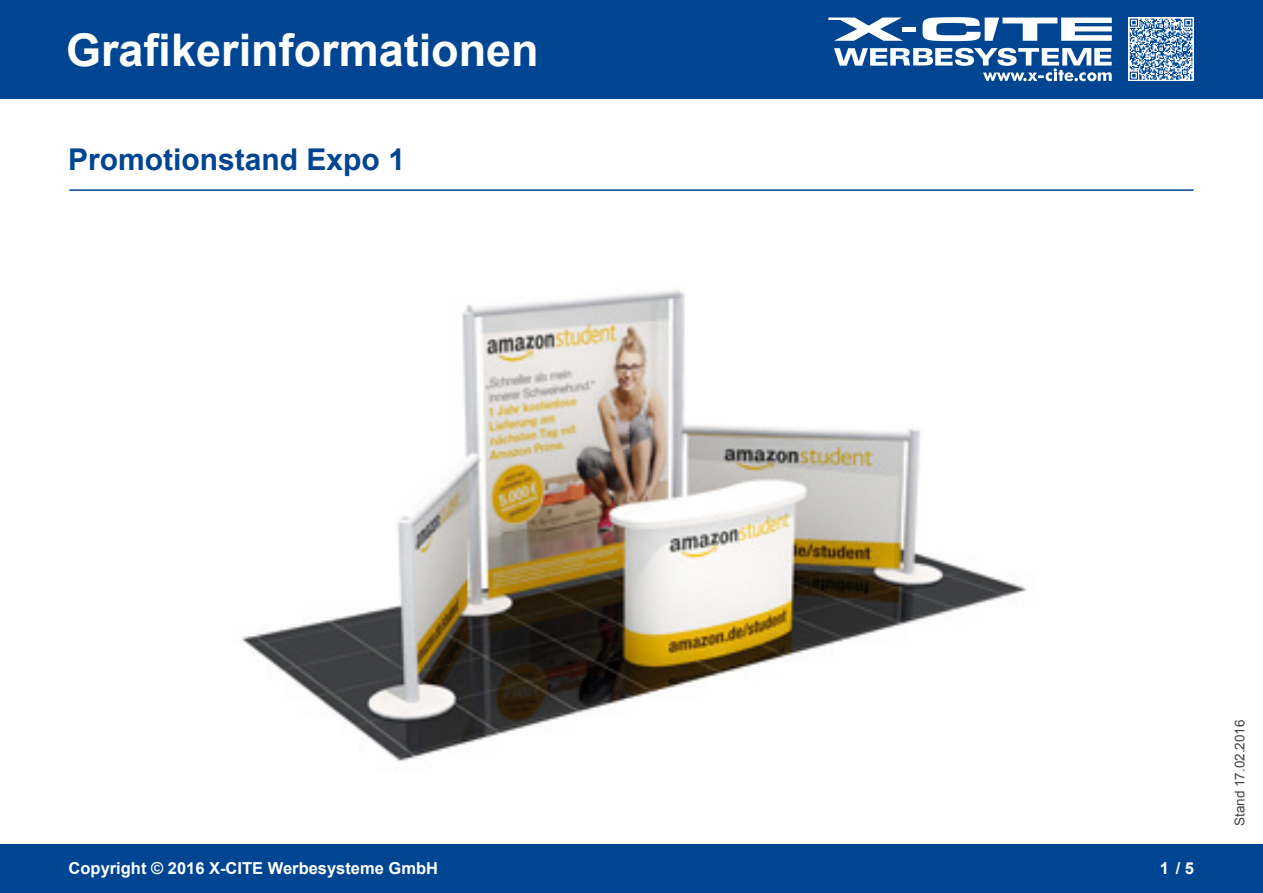
<style>
.page{position:relative;width:1263px;height:893px;background:#fff}
.page>*{position:absolute;margin:0;border:0;box-sizing:border-box;transform-origin:0 0}
.t1{font:700 45px "Arial";color:#fff}
.t2{font:700 30px "Arial";color:#004592}
.t3{font:700 16.5px "Arial";color:#fff}
.t4{font:13.5px "Arial";color:#444}
</style>
<div class="page">
<div style="left:0;top:0;width:1263px;height:98px;background:#004592"></div>
<svg style="left:922px;top:17px;width:190px;height:24px"></svg>
<svg style="left:828px;top:18px;width:75px;height:23px"></svg>
<hr style="left:902px;top:27px;width:13px;height:4px;background:#fff">
<svg style="left:834px;top:48px;width:278px;height:33px"></svg>
<svg style="left:1128px;top:17px;width:65px;height:64px"></svg>
<svg style="left:1130px;top:19px;width:62px;height:61px"></svg>
<div style="left:0;top:844px;width:1263px;height:49px;background:#004592"></div>
<hr style="left:69px;top:189px;width:1124px;height:2px;background:#004592">
<img style="left:241px;top:289px;width:786px;height:472px">
<h1 class="t1" style="left:66px;top:20px;width:474px">Grafikerinformationen</h1>
<h2 class="t2" style="left:68px;top:140px;width:338px">Promotionstand Expo 1</h2>
<p class="t3" style="left:69px;top:857px;width:371px">Copyright © 2016 X-CITE Werbesysteme GmbH</p>
<p class="t3" style="left:1160px;top:857px;width:36px">1 / 5</p>
<p class="t4" style="left:1231px;top:826px;width:108px;rotate:-90deg">Stand 17.02.2016</p>
</div>
